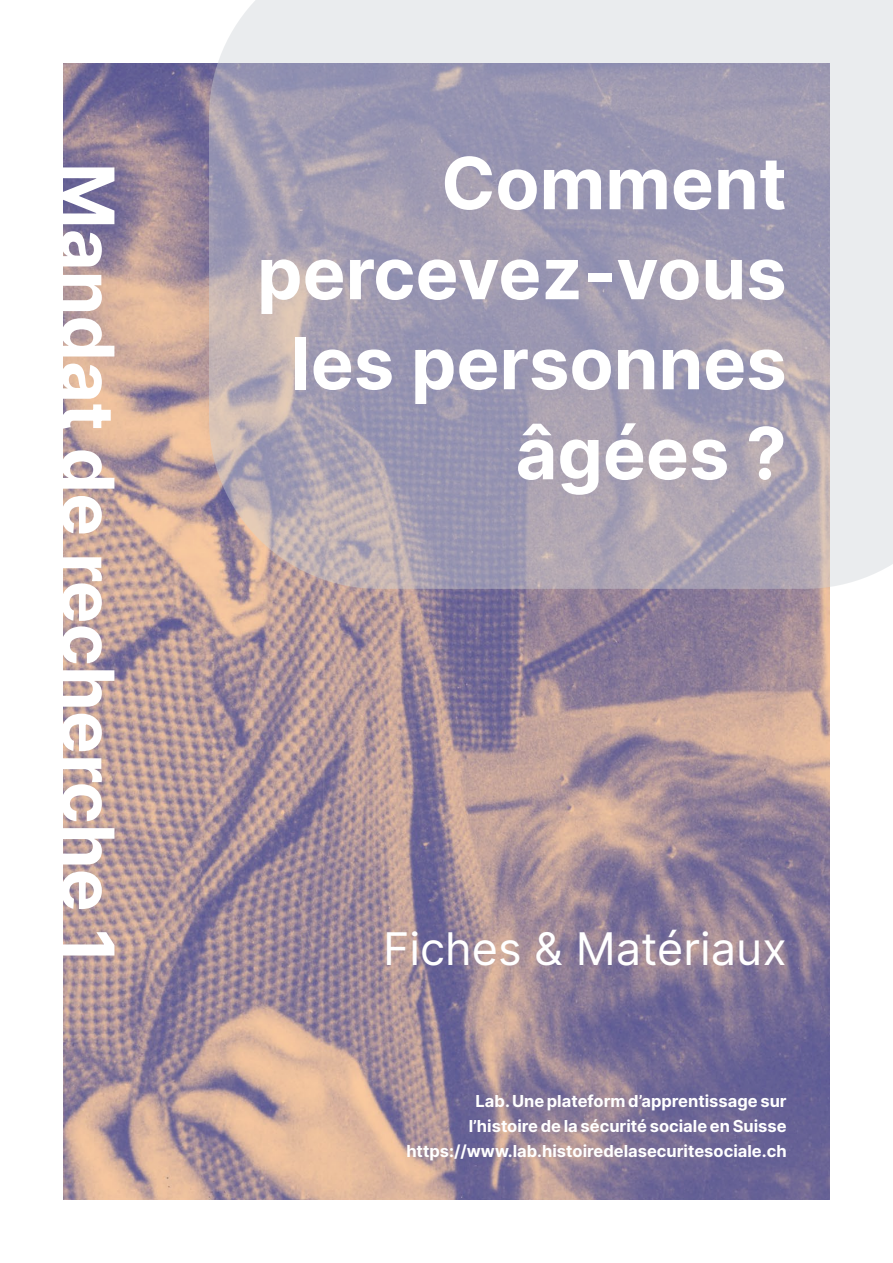
<style>
.page{position:relative;width:893px;height:1263px;background:#fff}
.page>*{position:absolute;margin:0;border:0;box-sizing:border-box;transform-origin:0 0}
.t1{font:700 72px/90px "Inter";color:#fff;text-align:right}
.t2{font:45px "Inter";color:#fff}
.t3{font:700 16.5px/24.8px "Inter";color:#fff;text-align:right}
</style>
<div class="page">
<img style="left:64px;top:64px;width:765px;height:1135px">
<svg style="left:209px;top:0;width:684px;height:589px;background:#b1acbc"></svg>
<h1 class="t1" style="left:135px;top:163px;width:802px;rotate:90deg">Mandat de recherche 1</h1>
<h1 class="t1" style="left:257px;top:136px;width:531px">Comment percevez-vous les personnes âgées ?</h1>
<h2 class="t2" style="left:383px;top:916px;width:405px">Fiches &amp; Matériaux</h2>
<p class="t3" style="left:406px;top:1088px;width:382px">Lab. Une plateform d’apprentissage sur l’histoire de la sécurité sociale en Suisse https://www.lab.histoiredelasecuritesociale.ch</p>
</div>
